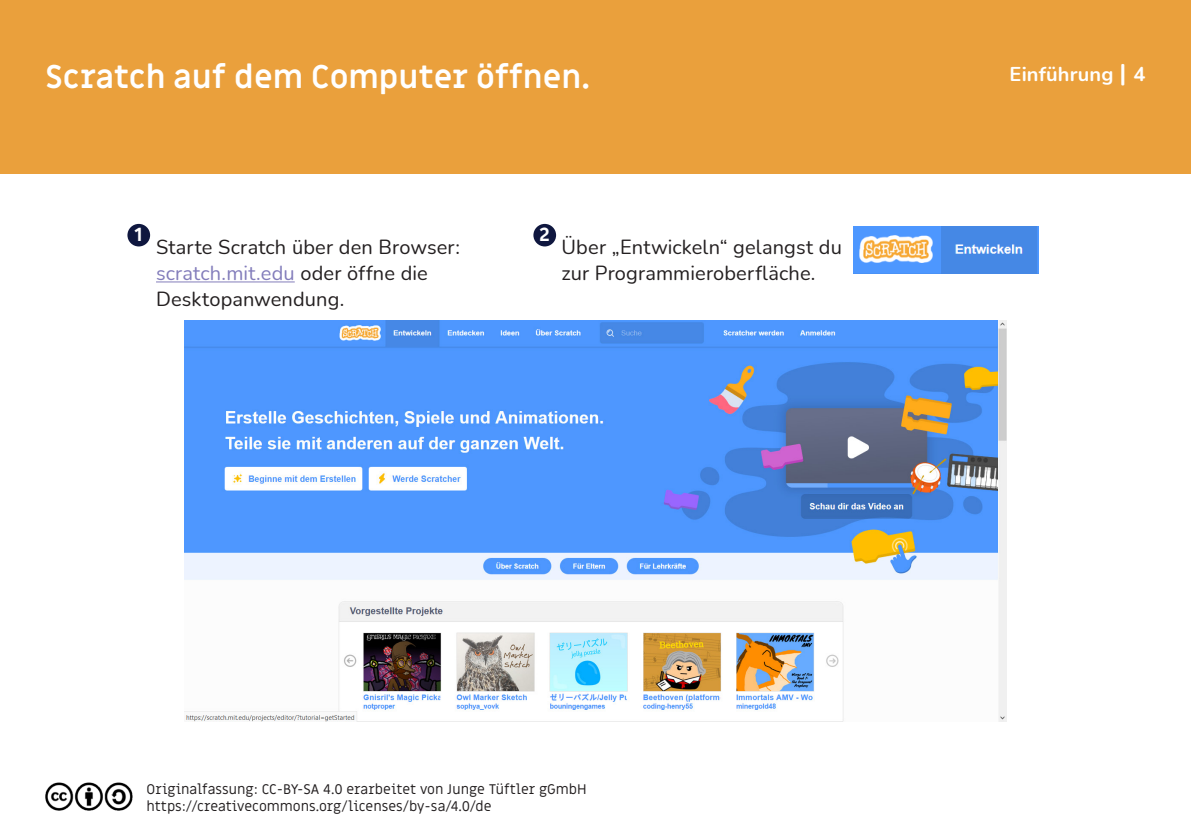
<style>
.page{position:relative;width:1191px;height:840px;background:#fff}
.page>*{position:absolute;margin:0;border:0;box-sizing:border-box;transform-origin:0 0}
.H1_Überschrift1_weiß{font:700 32px "Miriam Libre";color:#fff}
.LESETEXT{font:20px "Nunito";letter-spacing:.005em;color:#231f20}
.LESETEXT-2{font:20px "Nunito";letter-spacing:.005em;color:#837dbb}
.t1{font:700 20px "Nunito";letter-spacing:.005em;color:#fff}
.LESETEXT-3{font:700 20px "Vodafone Rg";color:#fff}
.Seiteninfo_oben_rech{font:16px "Nunito";color:#fff}
.t2{font:14px/16.8px "Miriam Libre";color:#231f20}
.s1{color:#231f20}
.s2{font-size:24px}
</style>
<div class="page">
<img style="left:184px;top:320px;width:822px;height:401px">
<img style="left:853px;top:226px;width:185px;height:47px">
<hr style="left:156px;top:281px;width:139px;height:1px;background:#837dbb">
<div style="left:127px;top:224px;width:23px;height:22px;background:#0f173f;border-radius:50%"></div>
<div style="left:533px;top:224px;width:23px;height:22px;background:#0f173f;border-radius:50%"></div>
<div style="left:0;top:0;width:1191px;height:173px;background:#eaa03c"></div>
<img style="left:46px;top:782px;width:87px;height:28px">
<h1 class="H1_Überschrift1_weiß" style="left:45px;top:57px;width:546px">Scratch auf dem Computer öffnen.</h1>
<p class="LESETEXT-3" style="left:134px;top:223px;width:12px">1</p>
<p class="LESETEXT-3" style="left:539px;top:223px;width:12px">2</p>
<p class="LESETEXT" style="left:156px;top:233px;width:305px">Starte Scratch über den Browser:</p>
<p class="LESETEXT-2" style="left:156px;top:259px;width:273px">scratch.mit.edu <span class="s1">oder öffne die</span></p>
<p class="LESETEXT" style="left:156px;top:285px;width:190px">Desktopanwendung.</p>
<p class="LESETEXT" style="left:561px;top:233px;width:282px">Über „Entwickeln“ gelangst du</p>
<p class="LESETEXT" style="left:561px;top:259px;width:255px">zur Programmieroberfläche.</p>
<p class="Seiteninfo_oben_rech" style="left:1028px;top:56px;width:119px">EINFÜHRUNG 1</p>
<h2 class="t1" style="left:1009px;top:60px;width:137px">Einführung <span class="s2">|</span> 4</h2>
<p class="t2" style="left:146px;top:781px;width:441px">Originalfassung: CC-BY-SA 4.0 erarbeitet von Junge Tüftler gGmbH https://creativecommons.org/licenses/by-sa/4.0/de</p>
</div>
